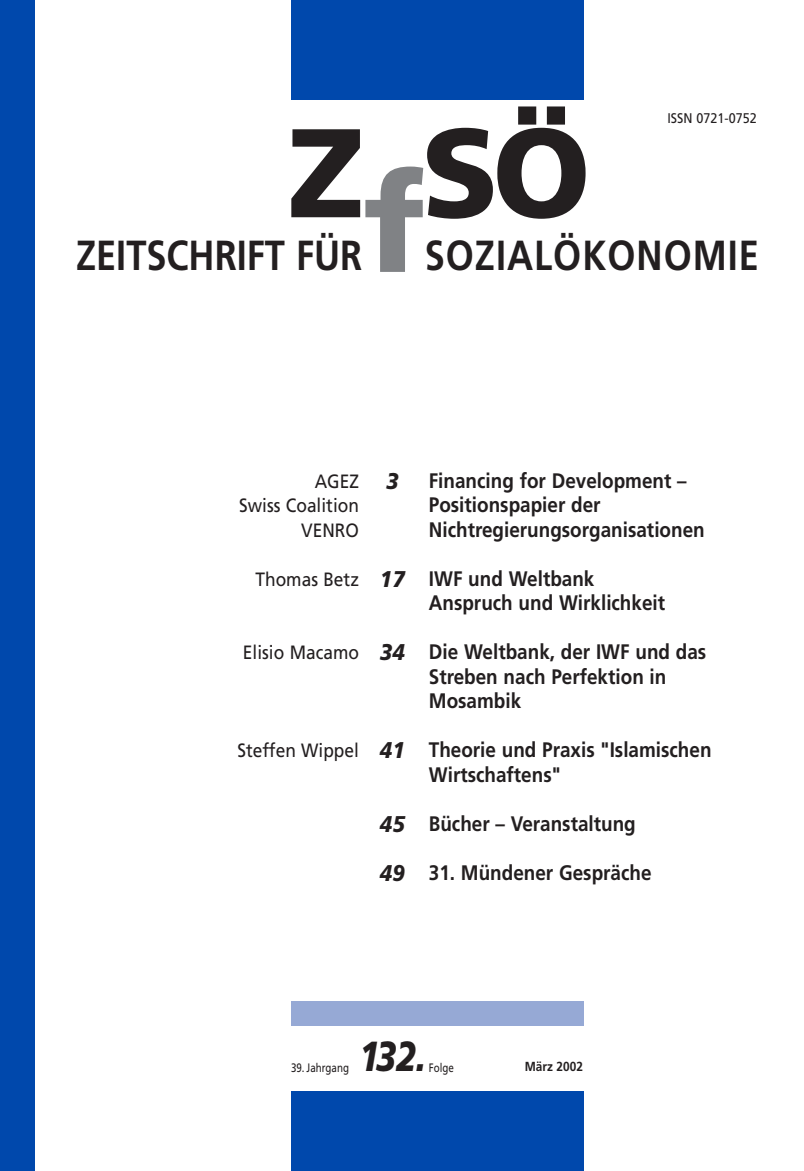
<style>
.page{position:relative;width:804px;height:1171px;background:#fff}
.page>*{position:absolute;margin:0;border:0;box-sizing:border-box;transform-origin:0 0}
.t1{font:900 138.25px "Frutiger";color:#808285}
.t2{font:900 126px "Frutiger";color:#231f20}
.t3{font:700 42px "Frutiger";color:#231f20;scale:.86 1}
.t4{font:700 42px "Frutiger";letter-spacing:.025em;color:#231f20;scale:.86 1}
.t5{font:italic 900 42px "Frutiger";color:#231f20;scale:.8 1}
.t6{font:italic 900 22.75px/49px "Frutiger";color:#231f20;scale:.9 1}
.t7{font:700 21px/24.5px "Frutiger";color:#231f20;scale:.9 1}
.t8{font:19.25px/24.5px "Frutiger";color:#231f20;text-align:right;scale:.9 1}
.t9{font:14px "Frutiger";color:#231f20;scale:.9 1}
.t10{font:700 13.12px "Frutiger";color:#231f20;scale:.9 1}
.t11{font:12.25px "Frutiger";color:#231f20;scale:.8 1}
</style>
<div class="page">
<div style="left:0;top:0;width:35px;height:1171px;background:#0048ac"></div>
<div style="left:291px;top:0;width:292px;height:99px;background:#0048ac"></div>
<div style="left:291px;top:1092px;width:292px;height:79px;background:#0048ac"></div>
<div style="left:291px;top:1001px;width:292px;height:25px;background:#96a9d5"></div>
<h2 class="t2" style="left:288px;top:123px;width:304px">Z SÖ</h2>
<p class="t9" style="left:667px;top:113px;width:101px">ISSN 0721-0752</p>
<h1 class="t1" style="left:363px;top:168px;width:63px">f</h1>
<h3 class="t3" style="left:76px;top:238px;width:334px">ZEITSCHRIFT FÜR</h3>
<h3 class="t4" style="left:425px;top:238px;width:390px">SOZIALÖKONOMIE</h3>
<p class="t8" style="left:239px;top:470px;width:135px">AGEZ<br>Swiss Coalition<br>VENRO</p>
<p class="t8" style="left:255px;top:568px;width:116px">Thomas Betz</p>
<p class="t6" style="left:386px;top:458px;width:15px">3</p>
<p class="t6" style="left:380px;top:556px;width:29px">17</p>
<p class="t8" style="left:243px;top:641px;width:130px">Elisio Macamo</p>
<p class="t6" style="left:380px;top:629px;width:29px">34</p>
<p class="t8" style="left:237px;top:739px;width:136px">Steffen Wippel</p>
<p class="t6" style="left:380px;top:727px;width:29px">41</p>
<p class="t6" style="left:380px;top:801px;width:29px">45<br>49</p>
<p class="t7" style="left:429px;top:470px;width:308px">Financing for Development –<br>Positionspapier der<br>Nichtregierungsorganisationen</p>
<p class="t7" style="left:429px;top:568px;width:264px">IWF und Weltbank<br>Anspruch und Wirklichkeit</p>
<p class="t7" style="left:429px;top:641px;width:310px">Die Weltbank, der IWF und das<br>Streben nach Perfektion in<br>Mosambik</p>
<p class="t7" style="left:429px;top:739px;width:316px">Theorie und Praxis "Islamischen<br>Wirtschaftens"</p>
<p class="t7" style="left:429px;top:813px;width:231px">Bücher – Veranstaltung</p>
<p class="t7" style="left:429px;top:862px;width:249px">31. Mündener Gespräche</p>
<p class="t11" style="left:291px;top:1062px;width:74px">39. Jahrgang</p>
<h3 class="t5" style="left:359px;top:1040px;width:85px">132.</h3>
<p class="t11" style="left:429px;top:1062px;width:33px">Folge</p>
<p class="t10" style="left:525px;top:1061px;width:66px">März 2002</p>
</div>
